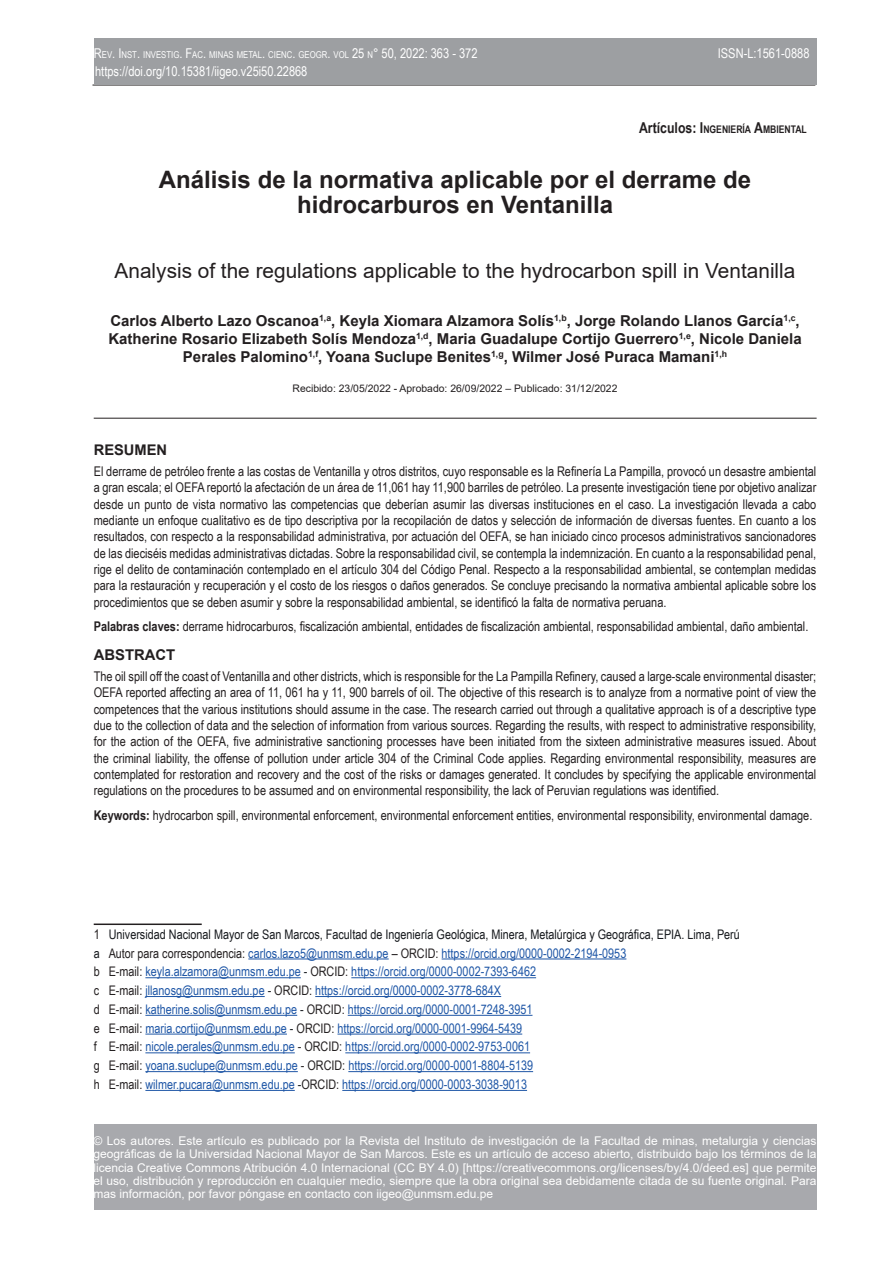
<style>
.page{position:relative;width:893px;height:1263px;background:#fff}
.page>*{position:absolute;margin:0;border:0;box-sizing:border-box;transform-origin:0 0}
.t1{font:700 24px/25.5px "Arial";color:#231f20;text-align:center}
.t2{font:20.85px "Arial";color:#231f20}
.t3{font:700 15px/18px "Arial";color:#231f20;text-align:center}
.t4{font:700 14.85px "Arial";color:#231f20}
.t5{font:700 14.7px "Arial";color:#231f20}
.t6{font:13.5px "Arial Narrow";color:#fff}
.t7{font:13.5px "Arial Narrow";color:#fff}
.t8{font:13.35px/16.4px "Arial Narrow";color:#231f20;text-align:justify}
.t9{font:13.2px/18.8px "Arial Narrow";color:#1e56a6}
.t10{font:12px/13.2px "Arial";color:#fff;text-align:justify}
.t11{font:700 10.5px "Arial Narrow";color:#231f20}
.t12{font:10.35px "Arial";color:#231f20}
.t13{font:9.45px "Arial Narrow";color:#fff}
.s1{font-size:13.5px}
.s2{font-size:15px}
.s3{font-weight:700}
.s4{color:#231f20}
.s5{color:#15181c}
</style>
<div class="page">
<div style="left:94px;top:1125px;width:722px;height:85px;background:#a8a9ad"></div>
<hr style="left:92px;top:85px;width:723px;height:1px;background:#231f20">
<div style="left:94px;top:38px;width:723px;height:47px;background:#9d9fa2"></div>
<hr style="left:94px;top:923px;width:108px;height:2px;background:#231f20">
<hr style="left:248px;top:958px;width:141px;height:1px;background:#1e56a6">
<hr style="left:442px;top:958px;width:184px;height:1px;background:#1e56a6">
<hr style="left:145px;top:977px;width:156px;height:1px;background:#1e56a6">
<hr style="left:351px;top:977px;width:185px;height:1px;background:#1e56a6">
<hr style="left:145px;top:996px;width:120px;height:1px;background:#1e56a6">
<hr style="left:315px;top:996px;width:186px;height:1px;background:#1e56a6">
<hr style="left:145px;top:1015px;width:152px;height:1px;background:#1e56a6">
<hr style="left:348px;top:1015px;width:184px;height:1px;background:#1e56a6">
<hr style="left:145px;top:1033px;width:142px;height:1px;background:#1e56a6">
<hr style="left:337px;top:1033px;width:185px;height:1px;background:#1e56a6">
<hr style="left:145px;top:1052px;width:150px;height:1px;background:#1e56a6">
<hr style="left:345px;top:1052px;width:185px;height:1px;background:#1e56a6">
<hr style="left:145px;top:1071px;width:153px;height:1px;background:#1e56a6">
<hr style="left:348px;top:1071px;width:185px;height:1px;background:#1e56a6">
<hr style="left:145px;top:1090px;width:150px;height:1px;background:#1e56a6">
<hr style="left:342px;top:1090px;width:185px;height:1px;background:#1e56a6">
<hr style="left:94px;top:418px;width:723px;height:1px;background:#231f20">
<p class="t13" style="left:94px;top:48px;width:385px"><span class="s1">R</span>EV<span class="s1">. I</span>NST<span class="s1">.</span> INVESTIG<span class="s1">. F</span>AC<span class="s1">.</span> MINAS METAL<span class="s1">.</span> CIENC<span class="s1">.</span> GEOGR<span class="s1">.</span> VOL <span class="s1">25</span> N<span class="s1">° 50, 2022: 363 - 372</span></p>
<p class="t7" style="left:718px;top:44px;width:93px">ISSN-L:1561-0888</p>
<p class="t6" style="left:95px;top:61px;width:214px">https://doi.org/10.15381/iigeo.v25i50.22868</p>
<p class="t11" style="left:639px;top:122px;width:169px"><span class="s2">Artículos:</span> <span class="s2">I</span>NGENIERÍA <span class="s2">A</span>MBIENTAL</p>
<h1 class="t1" style="left:159px;top:167px;width:594px">Análisis de la normativa aplicable por el derrame de hidrocarburos en Ventanilla</h1>
<h2 class="t2" style="left:115px;top:256px;width:682px">Analysis of the regulations applicable to the hydrocarbon spill in Ventanilla</h2>
<p class="t3" style="left:108px;top:312px;width:695px">Carlos Alberto Lazo Oscanoa<sup>1,a</sup>, Keyla Xiomara Alzamora Solís<sup>1,b</sup>, Jorge Rolando Llanos García<sup>1,c</sup>,<br>Katherine Rosario Elizabeth Solís Mendoza<sup>1,d</sup>, Maria Guadalupe Cortijo Guerrero<sup>1,e</sup>, Nicole Daniela<br>Perales Palomino<sup>1,f</sup>, Yoana Suclupe Benites<sup>1,g</sup>, Wilmer José Puraca Mamani<sup>1,h</sup></p>
<p class="t12" style="left:293px;top:381px;width:326px">Recibido: 23/05/2022 - Aprobado: 26/09/2022 – Publicado: 31/12/2022</p>
<p class="t5" style="left:94px;top:440px;width:75px">RESUMEN</p>
<p class="t8" style="left:94px;top:463px;width:724px">El derrame de petróleo frente a las costas de Ventanilla y otros distritos, cuyo responsable es la Refinería La Pampilla, provocó un desastre ambiental a gran escala; el OEFA reportó la afectación de un área de 11,061 hay 11,900 barriles de petróleo. La presente investigación tiene por objetivo analizar desde un punto de vista normativo las competencias que deberían asumir las diversas instituciones en el caso. La investigación llevada a cabo mediante un enfoque cualitativo es de tipo descriptiva por la recopilación de datos y selección de información de diversas fuentes. En cuanto a los resultados, con respecto a la responsabilidad administrativa, por actuación del OEFA, se han iniciado cinco procesos administrativos sancionadores de las dieciséis medidas administrativas dictadas. Sobre la responsabilidad civil, se contempla la indemnización. En cuanto a la responsabilidad penal, rige el delito de contaminación contemplado en el artículo 304 del Código Penal. Respecto a la responsabilidad ambiental, se contemplan medidas para la restauración y recuperación y el costo de los riesgos o daños generados. Se concluye precisando la normativa ambiental aplicable sobre los procedimientos que se deben asumir y sobre la responsabilidad ambiental, se identificó la falta de normativa peruana.</p>
<p class="t8" style="left:94px;top:618px;width:716px"><span class="s3">Palabras claves:</span> derrame hidrocarburos, fiscalización ambiental, entidades de fiscalización ambiental, responsabilidad ambiental, daño ambiental.</p>
<p class="t4" style="left:94px;top:645px;width:83px">ABSTRACT</p>
<p class="t8" style="left:94px;top:668px;width:724px">The oil spill off the coast of Ventanilla and other districts, which is responsible for the La Pampilla Refinery, caused a large-scale environmental disaster; OEFA reported affecting an area of 11, 061 ha y 11, 900 barrels of oil. The objective of this research is to analyze from a normative point of view the competences that the various institutions should assume in the case. The research carried out through a qualitative approach is of a descriptive type due to the collection of data and the selection of information from various sources. Regarding the results, with respect to administrative responsibility, for the action of the OEFA, five administrative sanctioning processes have been initiated from the sixteen administrative measures issued. About the criminal liability, the offense of pollution under article 304 of the Criminal Code applies. Regarding environmental responsibility, measures are contemplated for restoration and recovery and the cost of the risks or damages generated. It concludes by specifying the applicable environmental regulations on the procedures to be assumed and on environmental responsibility, the lack of Peruvian regulations was identified.</p>
<p class="t8" style="left:94px;top:807px;width:720px"><span class="s3">Keywords:</span> hydrocarbon spill, environmental enforcement, environmental enforcement entities, environmental responsibility, environmental damage.</p>
<p class="t9" style="left:94px;top:924px;width:648px"><span class="s4">1</span> <span class="s5">Universidad Nacional Mayor de San Marcos, Facultad de Ingeniería Geológica, Minera, Metalúrgica y Geográfica, EPIA. Lima, Perú a</span> <span class="s4">Autor para correspondencia:</span> carlos.lazo5@unmsm.edu.pe <span class="s4">– ORCID:</span> https://orcid.org/0000-0002-2194-0953<br><span class="s4">b E-mail:</span> keyla.alzamora@unmsm.edu.pe <span class="s5">-</span> <span class="s4">ORCID:</span> https://orcid.org/0000-0002-7393-6462<br><span class="s4">c E-mail:</span> jllanosg@unmsm.edu.pe <span class="s5">-</span> <span class="s4">ORCID:</span> https://orcid.org/0000-0002-3778-684X<br><span class="s4">d E-mail:</span> katherine.solis@unmsm.edu.pe <span class="s5">-</span> <span class="s4">ORCID:</span> https://orcid.org/0000-0001-7248-3951<br><span class="s4">e E-mail:</span> maria.cortijo@unmsm.edu.pe <span class="s5">-</span> <span class="s4">ORCID:</span> https://orcid.org/0000-0001-9964-5439<br><span class="s4">f E-mail:</span> nicole.perales@unmsm.edu.pe <span class="s4">- ORCID:</span> https://orcid.org/0000-0002-9753-0061<br><span class="s4">g E-mail:</span> yoana.suclupe@unmsm.edu.pe <span class="s4">- ORCID:</span> https://orcid.org/0000-0001-8804-5139<br><span class="s4">h E-mail:</span> wilmer.pucara@unmsm.edu.pe <span class="s5">-</span><span class="s4">ORCID:</span> https://orcid.org/0000-0003-3038-9013</p>
<p class="t10" style="left:94px;top:1134px;width:724px">© Los autores. Este artículo es publicado por la Revista del Instituto de investigación de la Facultad de minas, metalurgia y ciencias geográficas de la Universidad Nacional Mayor de San Marcos. Este es un artículo de acceso abierto, distribuido bajo los términos de la licencia Creative Commons Atribución 4.0 Internacional (CC BY 4.0) [https://creativecommons.org/licenses/by/4.0/deed.es] que permite el uso, distribución y reproducción en cualquier medio, siempre que la obra original sea debidamente citada de su fuente original. Para mas información, por favor póngase en contacto con iigeo@unmsm.edu.pe</p>
</div>
